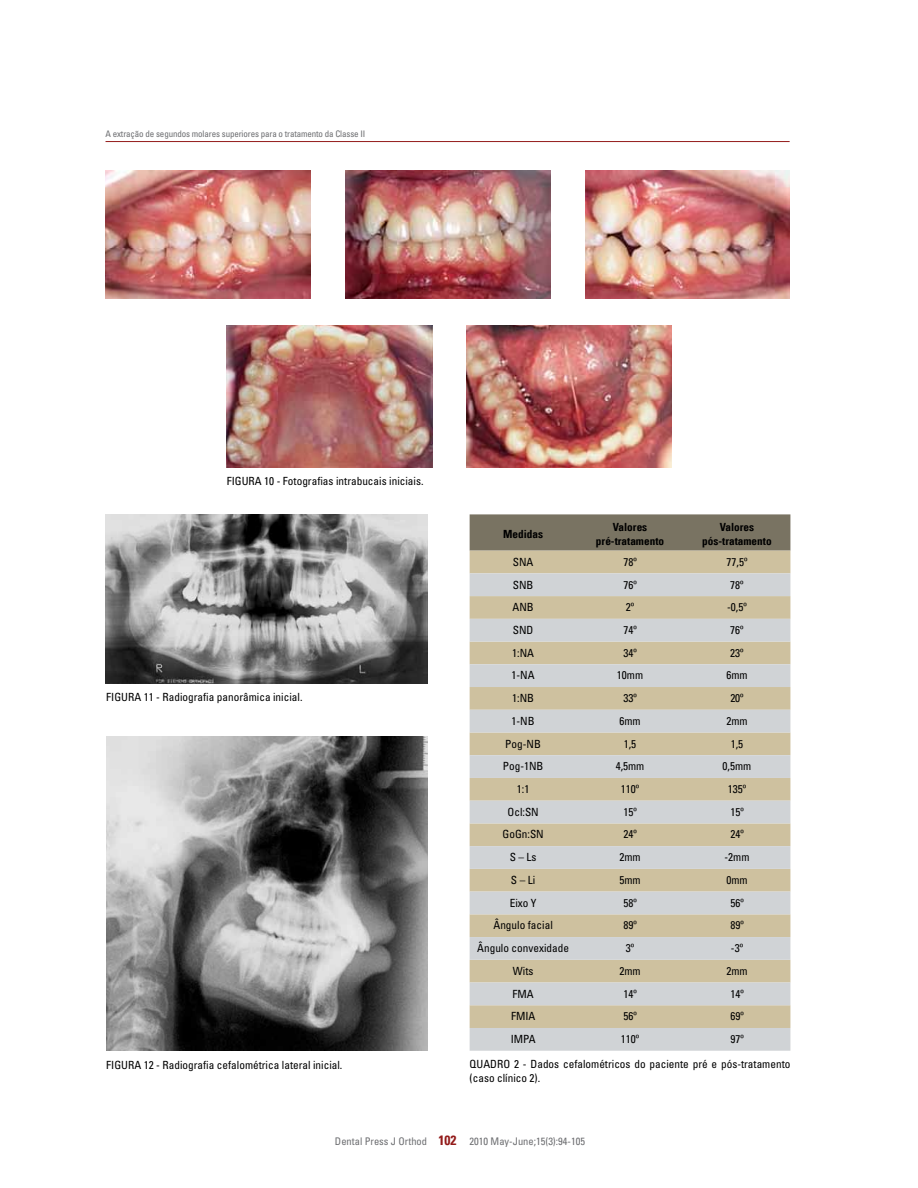
<style>
.page{position:relative;width:918px;height:1188px;background:#fff}
.page>*{position:absolute;margin:0;border:0;box-sizing:border-box;transform-origin:0 0}
.t1{font:condensed 11.25px/13.5px "Univers";color:#000}
.t2{font:700 condensed 11.25px/13.5px "Univers";color:#000;text-align:center}
.t3{font:condensed 10.5px "Univers";color:#6d6e71}
.t4{font:condensed 9px "Univers";letter-spacing:-.015em;color:#6d6e71}
.s1{font-weight:700;font-size:13.5px;color:#931b1a}
</style>
<div class="page">
<img style="left:106px;top:170px;width:205px;height:129px">
<img style="left:346px;top:170px;width:204px;height:129px">
<img style="left:585px;top:170px;width:205px;height:129px">
<img style="left:227px;top:325px;width:205px;height:142px">
<img style="left:466px;top:325px;width:206px;height:142px">
<img style="left:106px;top:515px;width:321px;height:168px">
<img style="left:106px;top:736px;width:321px;height:314px">
<div style="left:470px;top:514px;width:320px;height:37px;background:#797362"></div>
<div style="left:470px;top:551px;width:320px;height:22px;background:#cec19f"></div>
<svg style="left:470px;top:573px;width:320px;height:478px;background:#cfcabc"></svg>
<hr style="left:106px;top:141px;width:684px;height:1px;background:#931b1a">
<p class="t4" style="left:106px;top:128px;width:261px">A extração de segundos molares superiores para o tratamento da Classe II</p>
<p class="t1" style="left:227px;top:474px;width:198px">Figura 10 - Fotografias intrabucais iniciais.</p>
<p class="t1" style="left:106px;top:690px;width:198px">Figura 11 - Radiografia panorâmica inicial.</p>
<p class="t2" style="left:503px;top:527px;width:41px">Medidas</p>
<p class="t2" style="left:596px;top:521px;width:70px">Valores pré-tratamento</p>
<p class="t2" style="left:702px;top:521px;width:71px">Valores pós-tratamento</p>
<p class="t1" style="left:513px;top:555px;width:22px">SNA</p>
<p class="t1" style="left:623px;top:555px;width:15px">78º</p>
<p class="t1" style="left:727px;top:555px;width:22px">77,5º</p>
<p class="t1" style="left:513px;top:578px;width:22px">SNB</p>
<p class="t1" style="left:623px;top:578px;width:15px">76º</p>
<p class="t1" style="left:730px;top:578px;width:15px">78º</p>
<p class="t1" style="left:512px;top:600px;width:23px">ANB</p>
<p class="t1" style="left:626px;top:600px;width:10px">2º</p>
<p class="t1" style="left:727px;top:600px;width:21px">-0,5º</p>
<p class="t1" style="left:513px;top:623px;width:22px">SND</p>
<p class="t1" style="left:623px;top:623px;width:15px">74º</p>
<p class="t1" style="left:730px;top:623px;width:15px">76º</p>
<p class="t1" style="left:512px;top:646px;width:23px">1:NA</p>
<p class="t1" style="left:623px;top:646px;width:15px">34º</p>
<p class="t1" style="left:730px;top:646px;width:15px">23º</p>
<p class="t1" style="left:512px;top:669px;width:25px">1-NA</p>
<p class="t1" style="left:617px;top:669px;width:28px">10mm</p>
<p class="t1" style="left:726px;top:669px;width:23px">6mm</p>
<p class="t1" style="left:512px;top:691px;width:23px">1:NB</p>
<p class="t1" style="left:623px;top:691px;width:15px">33º</p>
<p class="t1" style="left:730px;top:691px;width:15px">20º</p>
<p class="t1" style="left:512px;top:714px;width:25px">1-NB</p>
<p class="t1" style="left:619px;top:714px;width:23px">6mm</p>
<p class="t1" style="left:726px;top:714px;width:23px">2mm</p>
<p class="t1" style="left:505px;top:737px;width:37px">Pog-NB</p>
<p class="t1" style="left:624px;top:737px;width:14px">1,5</p>
<p class="t1" style="left:731px;top:737px;width:14px">1,5</p>
<p class="t1" style="left:503px;top:759px;width:42px">Pog-1NB</p>
<p class="t1" style="left:616px;top:759px;width:30px">4,5mm</p>
<p class="t1" style="left:723px;top:759px;width:30px">0,5mm</p>
<p class="t1" style="left:517px;top:782px;width:14px">1:1</p>
<p class="t1" style="left:621px;top:782px;width:20px">110º</p>
<p class="t1" style="left:728px;top:782px;width:20px">135º</p>
<p class="t1" style="left:508px;top:805px;width:33px">Ocl:SN</p>
<p class="t1" style="left:623px;top:805px;width:15px">15º</p>
<p class="t1" style="left:730px;top:805px;width:15px">15º</p>
<p class="t1" style="left:503px;top:828px;width:43px">GoGn:SN</p>
<p class="t1" style="left:623px;top:828px;width:15px">24º</p>
<p class="t1" style="left:730px;top:828px;width:15px">24º</p>
<p class="t1" style="left:510px;top:850px;width:28px">S – Ls</p>
<p class="t1" style="left:619px;top:850px;width:23px">2mm</p>
<p class="t1" style="left:725px;top:850px;width:26px">-2mm</p>
<p class="t1" style="left:511px;top:873px;width:26px">S – Li</p>
<p class="t1" style="left:619px;top:873px;width:23px">5mm</p>
<p class="t1" style="left:726px;top:873px;width:23px">0mm</p>
<p class="t1" style="left:510px;top:896px;width:28px">Eixo Y</p>
<p class="t1" style="left:623px;top:896px;width:15px">58º</p>
<p class="t1" style="left:730px;top:896px;width:15px">56º</p>
<p class="t1" style="left:493px;top:918px;width:61px">Ângulo facial</p>
<p class="t1" style="left:623px;top:918px;width:15px">89º</p>
<p class="t1" style="left:730px;top:918px;width:15px">89º</p>
<p class="t1" style="left:477px;top:941px;width:93px">Ângulo convexidade</p>
<p class="t1" style="left:626px;top:941px;width:10px">3º</p>
<p class="t1" style="left:731px;top:941px;width:14px">-3º</p>
<p class="t1" style="left:513px;top:964px;width:22px">Wits</p>
<p class="t1" style="left:619px;top:964px;width:23px">2mm</p>
<p class="t1" style="left:726px;top:964px;width:23px">2mm</p>
<p class="t1" style="left:513px;top:987px;width:23px">FMA</p>
<p class="t1" style="left:623px;top:987px;width:15px">14º</p>
<p class="t1" style="left:730px;top:987px;width:15px">14º</p>
<p class="t1" style="left:511px;top:1009px;width:26px">FMIA</p>
<p class="t1" style="left:623px;top:1009px;width:15px">56º</p>
<p class="t1" style="left:730px;top:1009px;width:15px">69º</p>
<p class="t1" style="left:511px;top:1032px;width:27px">IMPA</p>
<p class="t1" style="left:621px;top:1032px;width:20px">110º</p>
<p class="t1" style="left:730px;top:1032px;width:15px">97º</p>
<p class="t1" style="left:106px;top:1058px;width:238px">Figura 12 - Radiografia cefalométrica lateral inicial.</p>
<p class="t1" style="left:470px;top:1057px;width:22px">quadro</p>
<p class="t1" style="left:470px;top:1057px;width:322px;text-indent:44px">2 - Dados cefalométricos do paciente pré e pós-tratamento (caso clínico 2).</p>
<p class="t3" style="left:335px;top:1134px;width:252px">Dental Press J Orthod <span class="s1">102</span> 2010 May-June;15(3):94-105</p>
</div>
